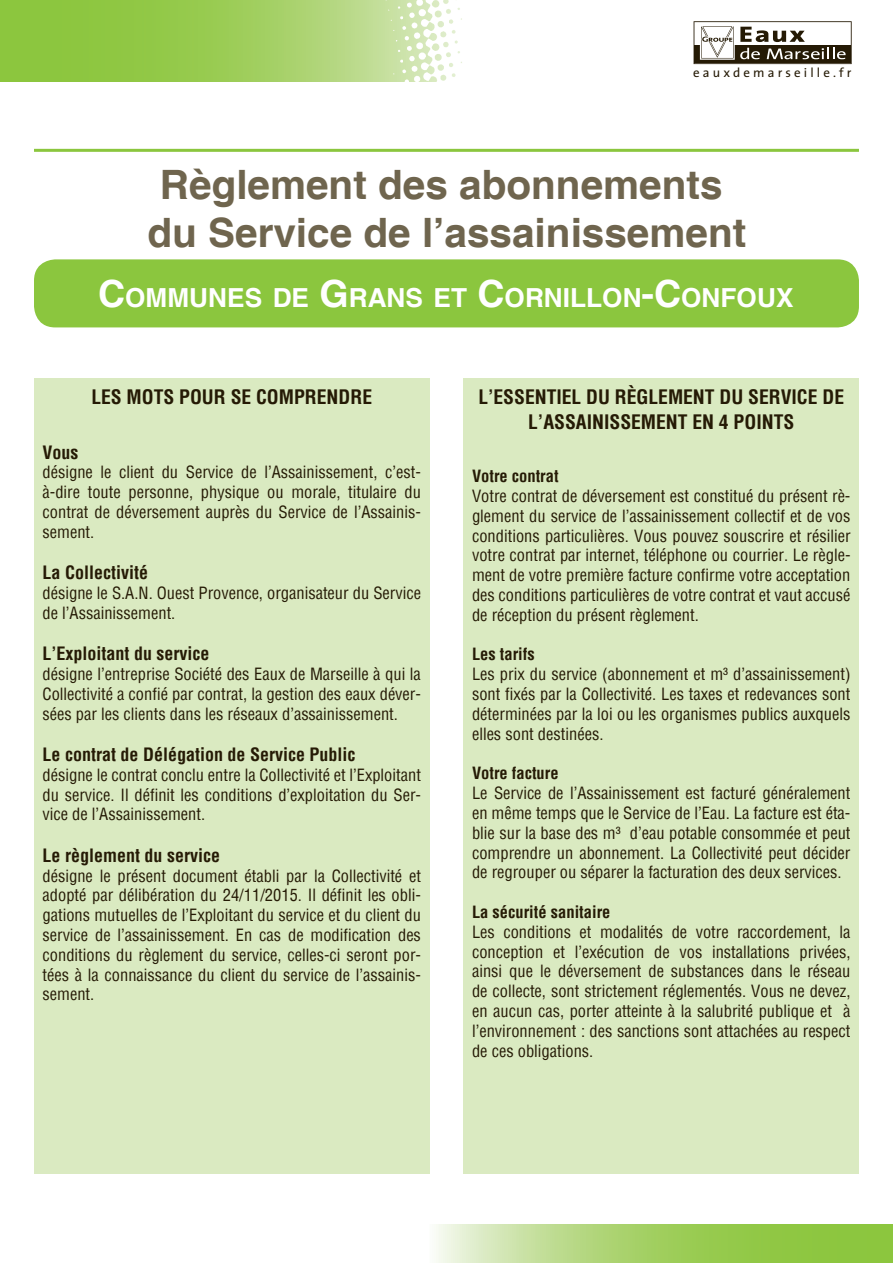
<style>
.page{position:relative;width:893px;height:1263px;background:#fff}
.page>*{position:absolute;margin:0;border:0;box-sizing:border-box;transform-origin:0 0}
.t1{font:700 40.5px/48.6px "Helvetica";color:#6f654e;text-align:center}
.t2{font:700 26.25px "Helvetica";color:#fff}
.t3{font:700 condensed 19.5px/25.5px "Helvetica";color:#251a05;text-align:center}
.t4{font:700 condensed 18px "Helvetica";color:#251a05}
.t5{font:condensed 16.5px/19.8px "Helvetica";color:#251a05;text-align:justify}
.t6{font:700 condensed 16.5px "Helvetica";color:#251a05}
.t7{font:13.05px "The Sans";letter-spacing:.24em;color:#251a05}
.s1{font-size:37.5px}
</style>
<div class="page">
<svg style="left:436px;top:1225px;width:457px;height:38px;background:#aad370"></svg>
<hr style="left:34px;top:149px;width:825px;height:3px;background:#8bc63e">
<svg style="left:0;top:0;width:462px;height:82px;background:#a8d26c"></svg>
<div style="left:463px;top:378px;width:396px;height:796px;background:#daeac1"></div>
<div style="left:34px;top:378px;width:395px;height:796px;background:#daeac1"></div>
<div style="left:34px;top:259px;width:825px;height:68px;background:#8bc63e;border-radius:21px"></div>
<svg style="left:694px;top:21px;width:158px;height:43px"></svg>
<p class="t7" style="left:693px;top:62px;width:160px">eauxdemarseille.fr</p>
<h1 class="t1" style="left:147px;top:162px;width:600px">Règlement des abonnements du Service de l’assainissement</h1>
<h2 class="t2" style="left:98px;top:282px;width:697px"><span class="s1">C</span>OMMUNES DE <span class="s1">G</span>RANS ET <span class="s1">C</span>ORNILLON<span class="s1">-C</span>ONFOUX</h2>
<p class="t3" style="left:91px;top:384px;width:282px">LES MOTS POUR SE COMPRENDRE</p>
<p class="t4" style="left:43px;top:440px;width:38px">Vous</p>
<p class="t5" style="left:43px;top:462px;width:380px">désigne le client du Service de l’Assainissement, c’est&shy;à-dire toute personne, physique ou morale, titulaire du contrat de déversement auprès du Service de l’Assainis&shy;sement.</p>
<p class="t4" style="left:43px;top:561px;width:107px">La Collectivité</p>
<p class="t5" style="left:43px;top:583px;width:380px">désigne le S.A.N. Ouest Provence, organisateur du Service de l’Assainissement.</p>
<p class="t4" style="left:43px;top:642px;width:168px">L’Exploitant du service</p>
<p class="t5" style="left:43px;top:664px;width:380px">désigne l’entreprise Société des Eaux de Marseille à qui la Collectivité a confié par contrat, la gestion des eaux déver&shy;sées par les clients dans les réseaux d’assainissement.</p>
<p class="t4" style="left:43px;top:742px;width:315px">Le contrat de Délégation de Service Public</p>
<p class="t5" style="left:43px;top:765px;width:380px">désigne le contrat conclu entre la Collectivité et l’Exploitant du service. Il définit les conditions d’exploitation du Ser&shy;vice de l’Assainissement.</p>
<p class="t4" style="left:43px;top:843px;width:179px">Le règlement du service</p>
<p class="t5" style="left:43px;top:865px;width:380px">désigne le présent document établi par la Collectivité et adopté par délibération du 24/11/2015. Il définit les obli&shy;gations mutuelles de l’Exploitant du service et du client du service de l’assainissement. En cas de modification des conditions du règlement du service, celles-ci seront por&shy;tées à la connaissance du client du service de l’assainis&shy;sement.</p>
<p class="t3" style="left:478px;top:384px;width:367px">L’ESSENTIEL DU RÈGLEMENT DU SERVICE DE<br>L’ASSAINISSEMENT EN 4 POINTS</p>
<p class="t6" style="left:472px;top:465px;width:88px">Votre contrat</p>
<p class="t5" style="left:472px;top:486px;width:380px">Votre contrat de déversement est constitué du présent rè&shy;glement du service de l’assainissement collectif et de vos conditions particulières. Vous pouvez souscrire et résilier votre contrat par internet, téléphone ou courrier. Le règle&shy;ment de votre première facture confirme votre acceptation des conditions particulières de votre contrat et vaut accusé de réception du présent règlement.</p>
<p class="t6" style="left:472px;top:643px;width:64px">Les tarifs</p>
<p class="t5" style="left:472px;top:664px;width:380px">Les prix du service (abonnement et m³ d’assainissement) sont fixés par la Collectivité. Les taxes et redevances sont déterminées par la loi ou les organismes publics auxquels elles sont destinées.</p>
<p class="t6" style="left:472px;top:762px;width:88px">Votre facture</p>
<p class="t5" style="left:472px;top:783px;width:380px">Le Service de l’Assainissement est facturé généralement en même temps que le Service de l’Eau. La facture est éta&shy;blie sur la base des m³ d’eau potable consommée et peut comprendre un abonnement. La Collectivité peut décider de regrouper ou séparer la facturation des deux services.</p>
<p class="t6" style="left:472px;top:901px;width:140px">La sécurité sanitaire</p>
<p class="t5" style="left:472px;top:921px;width:380px">Les conditions et modalités de votre raccordement, la conception et l’exécution de vos installations privées, ainsi que le déversement de substances dans le réseau de collecte, sont strictement réglementés. Vous ne devez, en aucun cas, porter atteinte à la salubrité publique et à l’environnement : des sanctions sont attachées au respect de ces obligations.</p>
</div>
